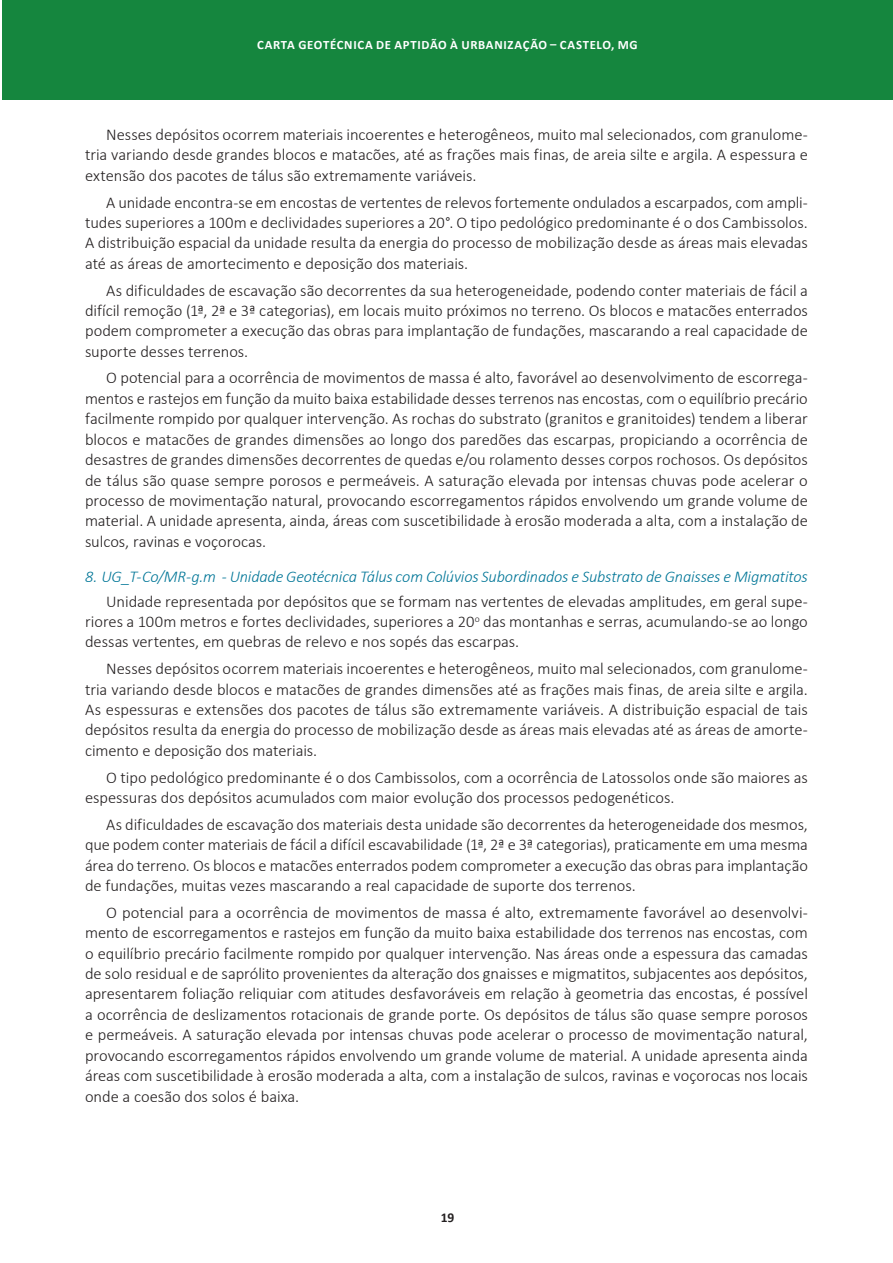
<style>
.page{position:relative;width:893px;height:1263px;background:#fff}
.page>*{position:absolute;margin:0;border:0;box-sizing:border-box;transform-origin:0 0}
.t1{font:300 16.5px/20.4px "Calibri";letter-spacing:-.005em;color:#231f20;text-align:justify}
.t2{font:italic 300 16.5px "Calibri";letter-spacing:-.01em;color:#017697}
.t3{font:700 13.5px "Calibri";color:#231f20}
.t4{font:700 12.75px "Calibri";letter-spacing:.05em;color:#fff}
</style>
<div class="page">
<div style="left:2px;top:0;width:891px;height:100px;background:#15863e"></div>
<p class="t4" style="left:257px;top:35px;width:382px">CARTA GEOTÉCNICA DE APTIDÃO À URBANIZAÇÃO – CASTELO, MG</p>
<p class="t1" style="left:85px;top:124px;width:724px;text-indent:21px">Nesses depósitos ocorrem materiais incoerentes e heterogêneos, muito mal selecionados, com granulome&shy;tria variando desde grandes blocos e matacões, até as frações mais finas, de areia silte e argila. A espessura e extensão dos pacotes de tálus são extremamente variáveis.</p>
<p class="t1" style="left:85px;top:192px;width:724px;text-indent:21px">A unidade encontra-se em encostas de vertentes de relevos fortemente ondulados a escarpados, com ampli&shy;tudes superiores a 100m e declividades superiores a 20°. O tipo pedológico predominante é o dos Cambissolos.<br>A distribuição espacial da unidade resulta da energia do processo de mobilização desde as áreas mais elevadas até as áreas de amortecimento e deposição dos materiais.</p>
<p class="t1" style="left:85px;top:280px;width:724px;text-indent:21px">As dificuldades de escavação são decorrentes da sua heterogeneidade, podendo conter materiais de fácil a difícil remoção (1ª, 2ª e 3ª categorias), em locais muito próximos no terreno. Os blocos e matacões enterrados podem comprometer a execução das obras para implantação de fundações, mascarando a real capacidade de suporte desses terrenos.</p>
<p class="t1" style="left:85px;top:368px;width:724px;text-indent:21px">O potencial para a ocorrência de movimentos de massa é alto, favorável ao desenvolvimento de escorrega&shy;mentos e rastejos em função da muito baixa estabilidade desses terrenos nas encostas, com o equilíbrio precário facilmente rompido por qualquer intervenção. As rochas do substrato (granitos e granitoides) tendem a liberar blocos e matacões de grandes dimensões ao longo dos paredões das escarpas, propiciando a ocorrência de desastres de grandes dimensões decorrentes de quedas e/ou rolamento desses corpos rochosos. Os depósitos de tálus são quase sempre porosos e permeáveis. A saturação elevada por intensas chuvas pode acelerar o processo de movimentação natural, provocando escorregamentos rápidos envolvendo um grande volume de material. A unidade apresenta, ainda, áreas com suscetibilidade à erosão moderada a alta, com a instalação de sulcos, ravinas e voçorocas.</p>
<p class="t2" style="left:85px;top:566px;width:724px">8. UG_T-Co/MR-g.m - Unidade Geotécnica Tálus com Colúvios Subordinados e Substrato de Gnaisses e Migmatitos</p>
<p class="t1" style="left:85px;top:591px;width:724px;text-indent:21px">Unidade representada por depósitos que se formam nas vertentes de elevadas amplitudes, em geral supe&shy;riores a 100m metros e fortes declividades, superiores a 20<sup>o</sup> das montanhas e serras, acumulando-se ao longo dessas vertentes, em quebras de relevo e nos sopés das escarpas.</p>
<p class="t1" style="left:85px;top:658px;width:724px;text-indent:21px">Nesses depósitos ocorrem materiais incoerentes e heterogêneos, muito mal selecionados, com granulome&shy;tria variando desde blocos e matacões de grandes dimensões até as frações mais finas, de areia silte e argila.<br>As espessuras e extensões dos pacotes de tálus são extremamente variáveis. A distribuição espacial de tais depósitos resulta da energia do processo de mobilização desde as áreas mais elevadas até as áreas de amorte&shy;cimento e deposição dos materiais.</p>
<p class="t1" style="left:85px;top:767px;width:724px;text-indent:21px">O tipo pedológico predominante é o dos Cambissolos, com a ocorrência de Latossolos onde são maiores as espessuras dos depósitos acumulados com maior evolução dos processos pedogenéticos.</p>
<p class="t1" style="left:85px;top:814px;width:724px;text-indent:21px">As dificuldades de escavação dos materiais desta unidade são decorrentes da heterogeneidade dos mesmos, que podem conter materiais de fácil a difícil escavabilidade (1ª, 2ª e 3ª categorias), praticamente em uma mesma área do terreno. Os blocos e matacões enterrados podem comprometer a execução das obras para implantação de fundações, muitas vezes mascarando a real capacidade de suporte dos terrenos.</p>
<p class="t1" style="left:85px;top:902px;width:724px;text-indent:21px">O potencial para a ocorrência de movimentos de massa é alto, extremamente favorável ao desenvolvi&shy;mento de escorregamentos e rastejos em função da muito baixa estabilidade dos terrenos nas encostas, com o equilíbrio precário facilmente rompido por qualquer intervenção. Nas áreas onde a espessura das camadas de solo residual e de saprólito provenientes da alteração dos gnaisses e migmatitos, subjacentes aos depósitos, apresentarem foliação reliquiar com atitudes desfavoráveis em relação à geometria das encostas, é possível a ocorrência de deslizamentos rotacionais de grande porte. Os depósitos de tálus são quase sempre porosos e permeáveis. A saturação elevada por intensas chuvas pode acelerar o processo de movimentação natural, provocando escorregamentos rápidos envolvendo um grande volume de material. A unidade apresenta ainda áreas com suscetibilidade à erosão moderada a alta, com a instalação de sulcos, ravinas e voçorocas nos locais onde a coesão dos solos é baixa.</p>
<p class="t3" style="left:441px;top:1208px;width:15px">19</p>
</div>
